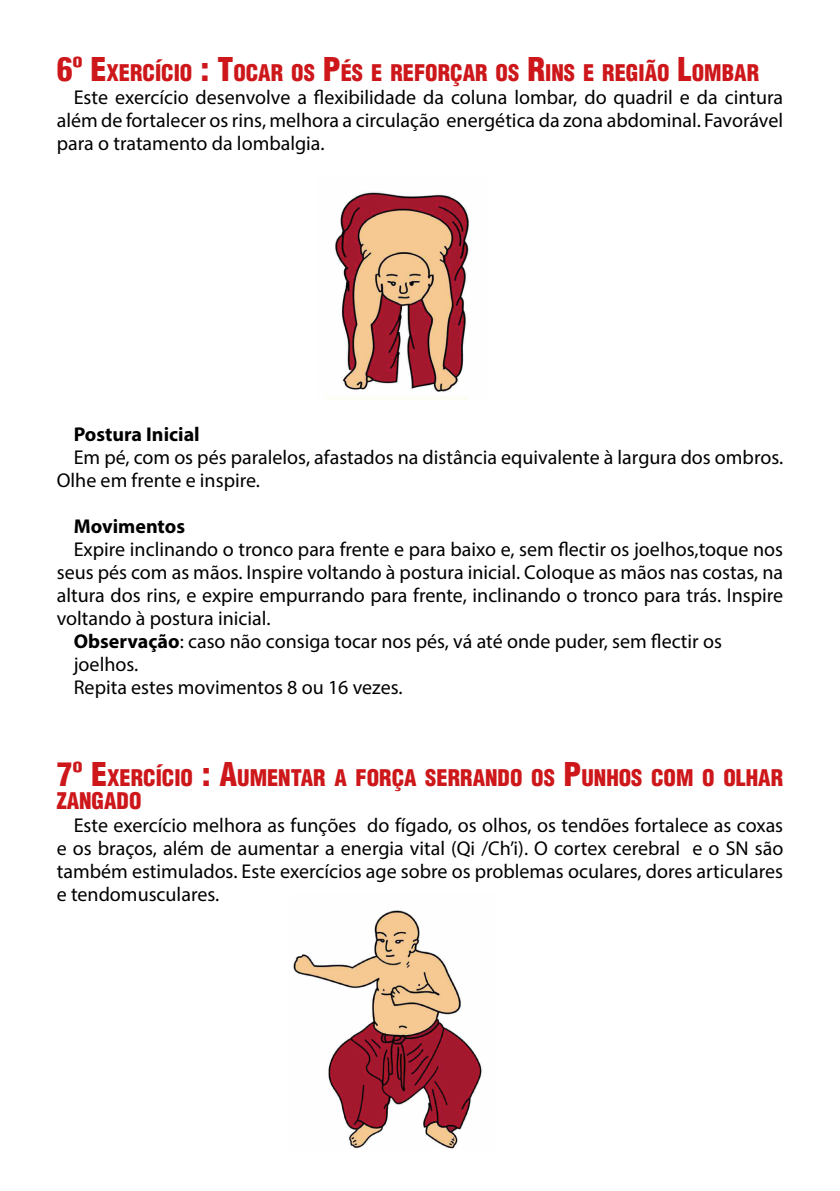
<style>
.page{position:relative;width:840px;height:1191px;background:#fff}
.page>*{position:absolute;margin:0;border:0;box-sizing:border-box;transform-origin:0 0}
.Intertitulo{font:900 condensed 22.4px/23px "Helvetica LT";color:#cd171a}
.Materias{font:20px/23px "Myriad Pro";color:#000;text-align:justify}
.Materias-2{font:700 20px "Myriad Pro";color:#000}
.s1{font-size:32px}
.s2{font-weight:700}
</style>
<div class="page">
<img style="left:327px;top:191px;width:142px;height:206px">
<img style="left:293px;top:910px;width:189px;height:239px">
<p class="Intertitulo" style="left:57px;top:61px;width:703px"><span class="s1">6º E</span>XERCÍCIO <span class="s1">: T</span>OCAR OS <span class="s1">P</span>ÉS E REFORÇAR OS <span class="s1">R</span>INS E REGIÃO <span class="s1">L</span>OMBAR</p>
<p class="Materias" style="left:57px;top:85px;width:727px;text-indent:17px">Este exercício desenvolve a flexibilidade da coluna lombar, do quadril e da cintura além de fortalecer os rins, melhora a circulação energética da zona abdominal. Favorável para o tratamento da lombalgia.</p>
<p class="Materias-2" style="left:74px;top:421px;width:127px">Postura Inicial</p>
<p class="Materias" style="left:57px;top:446px;width:727px;text-indent:17px">Em pé, com os pés paralelos, afastados na distância equivalente à largura dos ombros.<br>Olhe em frente e inspire.</p>
<p class="Materias-2" style="left:74px;top:513px;width:113px">Movimentos</p>
<p class="Materias" style="left:57px;top:538px;width:727px;text-indent:17px">Expire inclinando o tronco para frente e para baixo e, sem flectir os joelhos,toque nos seus pés com as mãos. Inspire voltando à postura inicial. Coloque as mãos nas costas, na altura dos rins, e expire empurrando para frente, inclinando o tronco para trás. Inspire voltando à postura inicial.</p>
<p class="Materias" style="left:74px;top:630px;width:649px"><span class="s2">Observação</span>: caso não consiga tocar nos pés, vá até onde puder, sem flectir os</p>
<p class="Materias" style="left:74px;top:653px;width:66px">joelhos.</p>
<p class="Materias" style="left:74px;top:676px;width:330px">Repita estes movimentos 8 ou 16 vezes.</p>
<p class="Intertitulo" style="left:57px;top:766px;width:727px"><span class="s1">7º E</span>XERCÍCIO <span class="s1">: A</span>UMENTAR A FORÇA SERRANDO OS <span class="s1">P</span>UNHOS COM O OLHAR<br>ZANGADO</p>
<p class="Materias" style="left:57px;top:814px;width:727px;text-indent:17px">Este exercício melhora as funções do fígado, os olhos, os tendões fortalece as coxas e os braços, além de aumentar a energia vital (Qi /Ch’i). O cortex cerebral e o SN são também estimulados. Este exercícios age sobre os problemas oculares, dores articulares e tendomusculares.</p>
</div>
